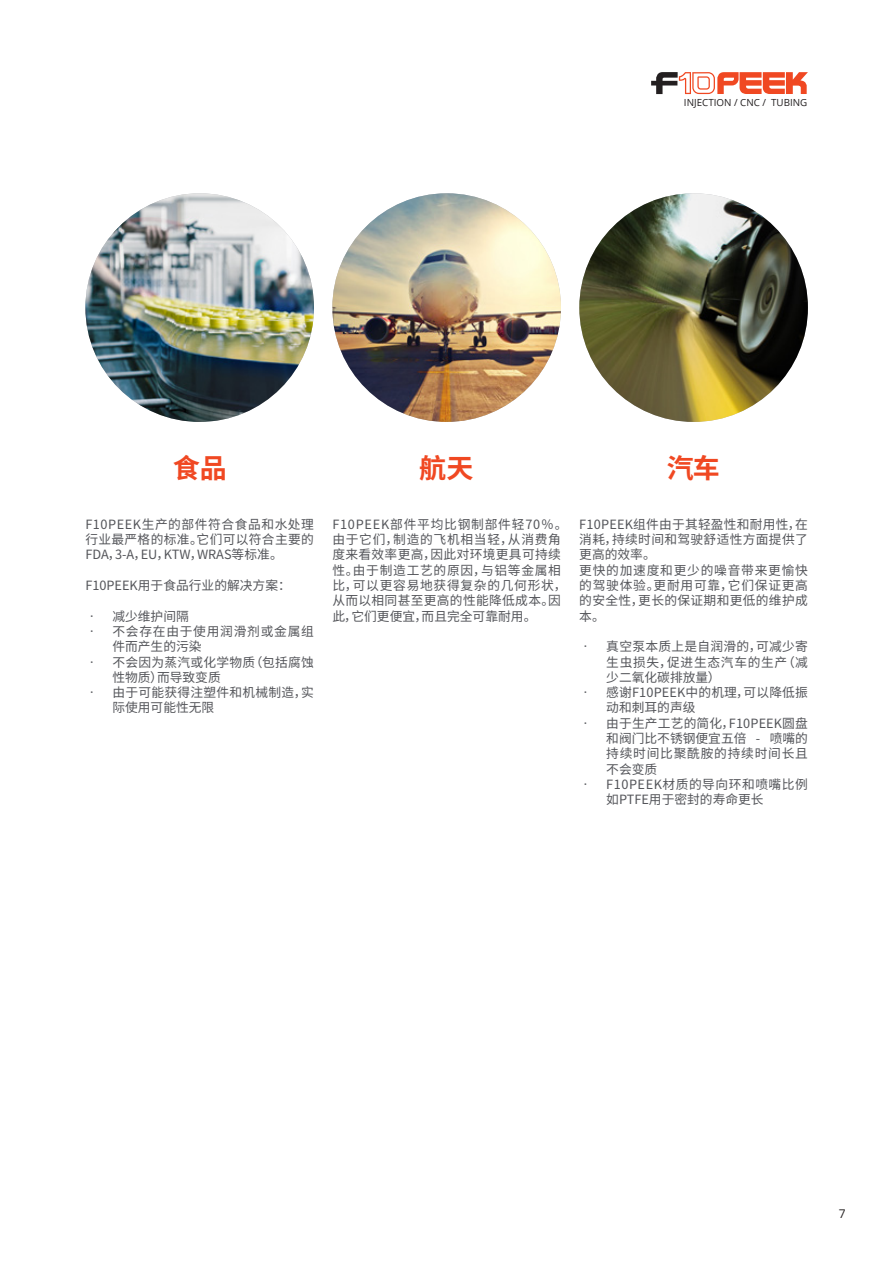
<style>
.page{position:relative;width:893px;height:1263px;background:#fff}
.page>*{position:absolute;margin:0;border:0;box-sizing:border-box;transform-origin:0 0}
.t1{font:700 27px "Noto Sans CJ Ksc";color:#f04822}
.t2{font:12.75px/15.3px "Noto Sans CJ Ksc";letter-spacing:.025em;color:#54555a;text-align:justify}
.t3{font:12.75px/15.3px "Noto Sans CJ Ksc";letter-spacing:.055em;color:#54555a}
.t4{font:12.75px/15.3px "Noto Sans CJ Ksc";letter-spacing:.06em;color:#54555a}
.t5{font:12.75px "Noto Sans CJ Ksc";color:#54555a}
.t6{font:12px "Open Sans";color:#231f20}
.t7{font:9.75px "Open Sans";color:#231f20}
</style>
<div class="page">
<img style="left:85px;top:193px;width:229px;height:229px;border-radius:114px">
<img style="left:332px;top:193px;width:229px;height:229px;border-radius:114px">
<img style="left:579px;top:193px;width:229px;height:229px;border-radius:114px">
<svg style="left:651px;top:72px;width:157px;height:22px"></svg>
<p class="t7" style="left:684px;top:96px;width:125px">INJECTION / CNC / TUBING</p>
<p class="t1" style="left:173px;top:453px;width:55px">食品</p>
<p class="t1" style="left:419px;top:453px;width:55px">航天</p>
<p class="t1" style="left:667px;top:453px;width:54px">汽车</p>
<p class="t2" style="left:85px;top:517px;width:230px">F10PEEK生产的部件符合食品和水处理行业最严格的标准。它们可以符合主要的FDA，3-A，EU，KTW，WRAS等标准。</p>
<p class="t5" style="left:85px;top:578px;width:207px">F10PEEK用于食品行业的解决方案：</p>
<p class="t2" style="left:85px;top:608px;width:105px">• 减少维护间隔</p>
<p class="t4" style="left:112px;top:624px;width:203px;text-indent:-27px">• 不会存在由于使用润滑剂或金属组件而产生的污染</p>
<p class="t2" style="left:112px;top:654px;width:203px;text-indent:-27px">• 不会因为蒸汽或化学物质（包括腐蚀性物质）而导致变质</p>
<p class="t2" style="left:112px;top:685px;width:203px;text-indent:-27px">• 由于可能获得注塑件和机械制造，实际使用可能性无限</p>
<p class="t3" style="left:332px;top:517px;width:237px">F10PEEK部件平均比钢制部件轻70％。由于它们，制造的飞机相当轻，从消费角度来看效率更高，因此对环境更具可持续性。由于制造工艺的原因，与铝等金属相比，可以更容易地获得复杂的几何形状，从而以相同甚至更高的性能降低成本。因此，它们更便宜，而且完全可靠耐用。</p>
<p class="t2" style="left:579px;top:517px;width:230px">F10PEEK组件由于其轻盈性和耐用性，在消耗，持续时间和驾驶舒适性方面提供了更高的效率。</p>
<p class="t2" style="left:579px;top:563px;width:230px">更快的加速度和更少的噪音带来更愉快的驾驶体验。更耐用可靠，它们保证更高的安全性，更长的保证期和更低的维护成本。</p>
<p class="t2" style="left:606px;top:639px;width:203px;text-indent:-27px">• 真空泵本质上是自润滑的，可减少寄生虫损失，促进生态汽车的生产（减少二氧化碳排放量）</p>
<p class="t2" style="left:606px;top:685px;width:203px;text-indent:-27px">• 感谢F10PEEK中的机理，可以降低振动和刺耳的声级</p>
<p class="t2" style="left:606px;top:716px;width:203px;text-indent:-27px">• 由于生产工艺的简化，F10PEEK圆盘和阀门比不锈钢便宜五倍 - 喷嘴的持续时间比聚酰胺的持续时间长且不会变质</p>
<p class="t2" style="left:606px;top:777px;width:203px;text-indent:-27px">• F10PEEK材质的导向环和喷嘴比例如PTFE用于密封的寿命更长</p>
<p class="t6" style="left:839px;top:1205px;width:8px">7</p>
</div>
